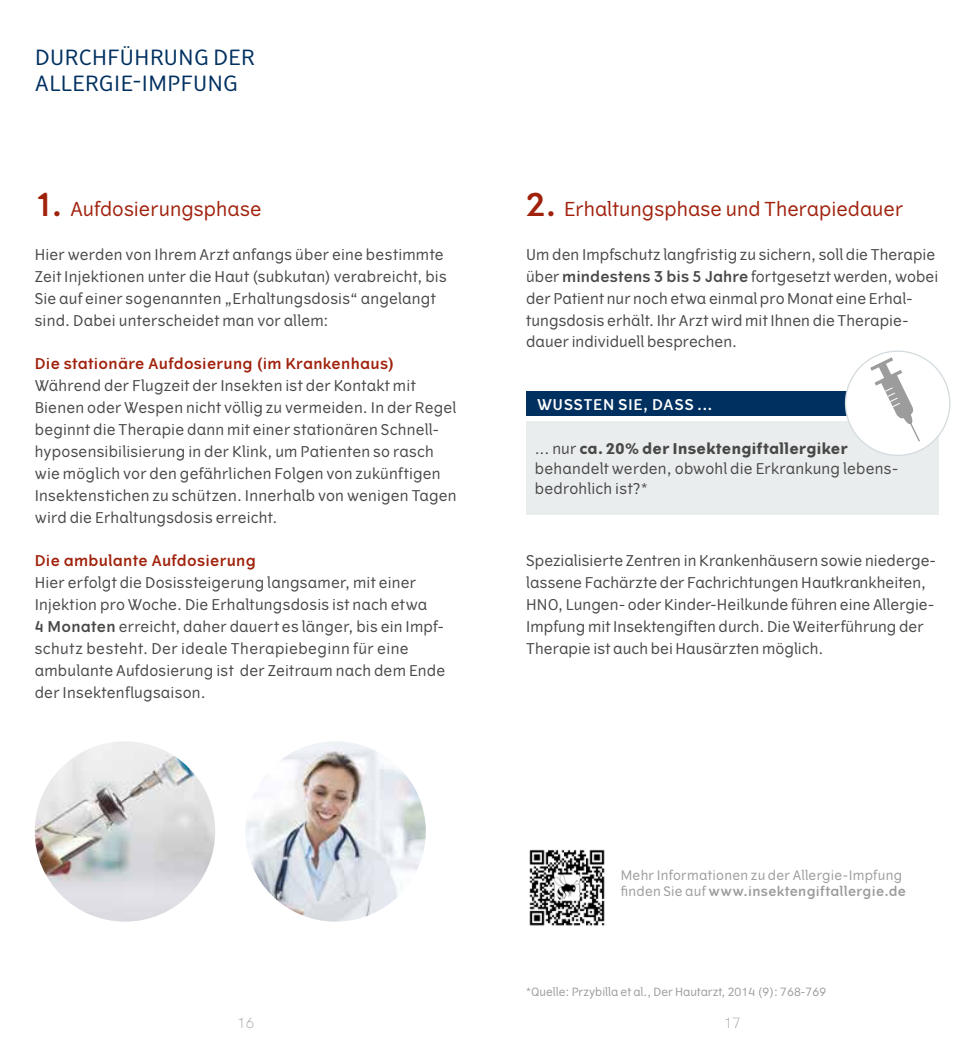
<style>
.page{position:relative;width:973px;height:1042px;background:#fff}
.page>*{position:absolute;margin:0;border:0;box-sizing:border-box;transform-origin:0 0}
.t1{font:21px/25.2px "Vertigo";letter-spacing:.025em;color:#003060}
.t2{font:19.25px "Vertigo";letter-spacing:.005em;color:#a0220c}
.t3{font:14.88px/21.9px "Vertigo";letter-spacing:.015em;color:#484847}
.t4{font:600 14.88px "Vertigo";letter-spacing:.02em;color:#a0220c}
.t5{font:600 14.88px "Vertigo";letter-spacing:.045em;color:#fff}
.t6{font:300 14px "Vertigo";color:#9c9c9d}
.t7{font:13.12px/16.6px "Vertigo";letter-spacing:.02em;color:#9c9c9d}
.t8{font:11.38px "Vertigo";color:#9c9c9d}
.s1{font-weight:600;font-size:31.5px}
.s2{font-weight:600}
.s3{font-weight:700}
</style>
<div class="page">
<div style="left:526px;top:422px;width:412px;height:93px;background:#eaedee"></div>
<div style="left:526px;top:391px;width:408px;height:25px;background:#003060"></div>
<img style="left:245px;top:741px;width:180px;height:180px;border-radius:90px">
<img style="left:35px;top:741px;width:180px;height:180px;border-radius:90px">
<div style="left:845px;top:351px;width:104px;height:104px;background:#fff;border-radius:50%"></div>
<svg style="left:870px;top:357px;width:50px;height:85px"></svg>
<img style="left:529px;top:849px;width:76px;height:77px">
<h1 class="t1" style="left:35px;top:45px;width:221px">DURCHFÜHRUNG DER<br>ALLERGIE-IMPFUNG</h1>
<p class="t2" style="left:35px;top:198px;width:228px"><span class="s1">1.</span> Aufdosierungsphase</p>
<p class="t3" style="left:35px;top:244px;width:413px">Hier werden von Ihrem Arzt anfangs über eine bestimmte Zeit Injektionen unter die Haut (subkutan) verabreicht, bis Sie auf einer sogenannten „Erhaltungsdosis“ angelangt sind. Dabei unterscheidet man vor allem:</p>
<p class="t4" style="left:35px;top:355px;width:361px">Die stationäre Aufdosierung (im Krankenhaus)</p>
<p class="t3" style="left:35px;top:375px;width:423px">Während der Flugzeit der Insekten ist der Kontakt mit Bienen oder Wespen nicht völlig zu vermeiden. In der Regel beginnt die Therapie dann mit einer stationären Schnell&shy;hyposensibilisierung in der Klink, um Patienten so rasch wie möglich vor den gefährlichen Folgen von zukünftigen Insektenstichen zu schützen. Innerhalb von wenigen Tagen wird die Erhaltungsdosis erreicht.</p>
<p class="t4" style="left:35px;top:552px;width:222px">Die ambulante Aufdosierung</p>
<p class="t3" style="left:35px;top:572px;width:412px">Hier erfolgt die Dosissteigerung langsamer, mit einer Injektion pro Woche. Die Erhaltungsdosis ist nach etwa<br><span class="s2">4 Monaten</span> erreicht, daher dauert es länger, bis ein Impf&shy;schutz besteht. Der ideale Therapiebeginn für eine ambulante Aufdosierung ist der Zeitraum nach dem Ende der Insektenflugsaison.</p>
<p class="t2" style="left:526px;top:198px;width:378px"><span class="s1">2.</span> Erhaltungsphase und Therapiedauer</p>
<p class="t3" style="left:526px;top:244px;width:413px">Um den Impfschutz langfristig zu sichern, soll die Therapie über <span class="s2">mindestens 3 bis 5 Jahre</span> fortgesetzt werden, wobei der Patient nur noch etwa einmal pro Monat eine Erhal&shy;tungsdosis erhält. Ihr Arzt wird mit Ihnen die Therapie&shy;dauer individuell besprechen.</p>
<p class="t5" style="left:537px;top:395px;width:177px">WUSSTEN SIE, DASS ...</p>
<p class="t3" style="left:535px;top:438px;width:364px;line-height:20.1px">... nur <span class="s3">ca. 20% der Insektengiftallergiker </span>behandelt werden, obwohl die Erkrankung lebens&shy;bedrohlich ist?*</p>
<p class="t3" style="left:526px;top:550px;width:411px">Spezialisierte Zentren in Krankenhäusern sowie niederge&shy;lassene Fachärzte der Fachrichtungen Hautkrankheiten, HNO, Lungen- oder Kinder-Heilkunde führen eine Allergie-Impfung mit Insektengiften durch. Die Weiterführung der Therapie ist auch bei Hausärzten möglich.</p>
<p class="t7" style="left:620px;top:866px;width:287px">Mehr Informationen zu der Allergie-Impfung finden Sie auf <span class="s2">www.insektengiftallergie.de</span></p>
<p class="t8" style="left:526px;top:985px;width:301px">*Quelle: Przybilla et al., Der Hautarzt, 2014 (9): 768-769</p>
<p class="t6" style="left:237px;top:1014px;width:19px">16</p>
<p class="t6" style="left:723px;top:1014px;width:19px">17</p>
</div>
